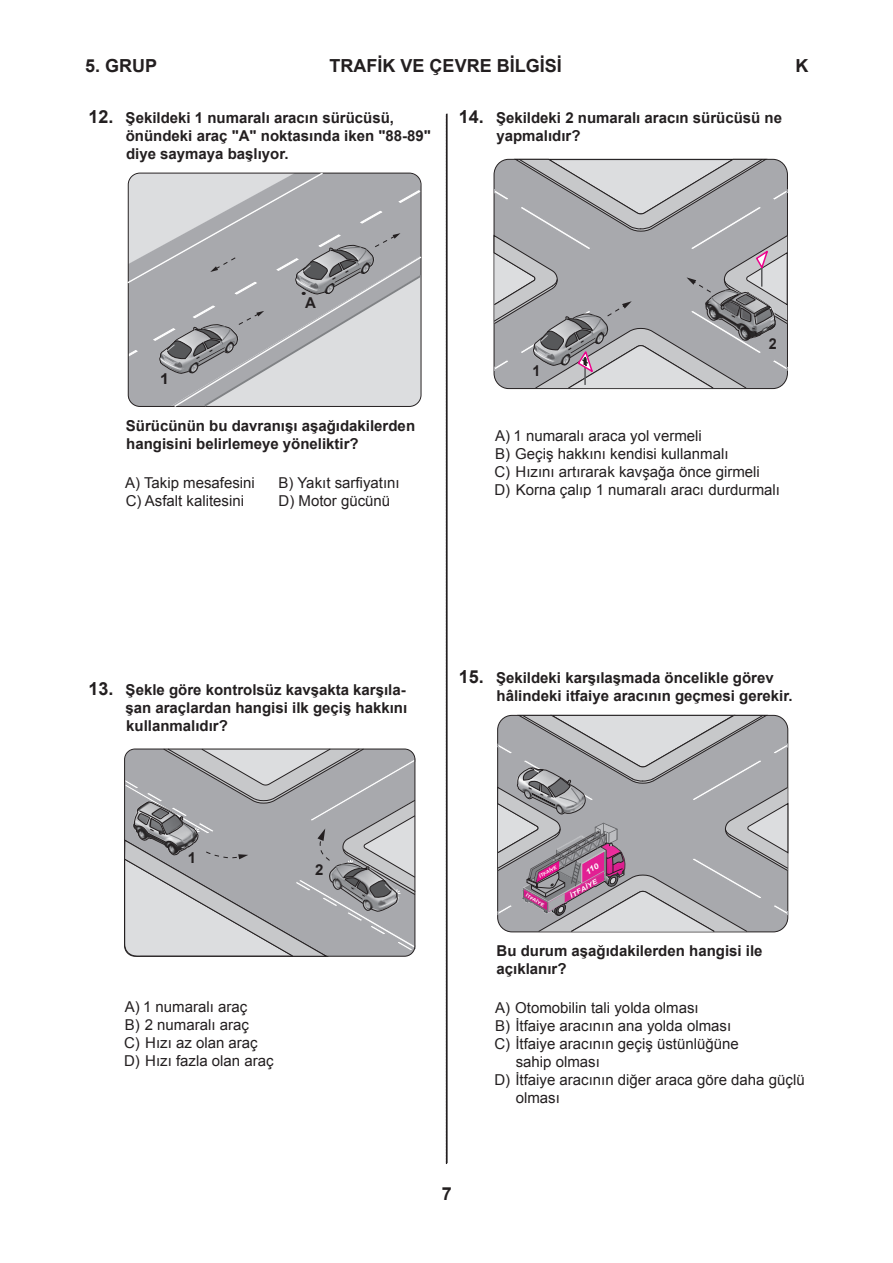
<style>
.page{position:relative;width:893px;height:1263px;background:#fff}
.page>*{position:absolute;margin:0;border:0;box-sizing:border-box;transform-origin:0 0}
.t1{font:700 18px "Arial";color:#231f20}
.AnsAutoNum{font:15px/18px "Arial";color:#231f20}
.QNum_20sb_nsa{font:700 15px/18px "Arial";color:#231f20}
.QBody_2sb_5sa{font:700 15px/18px "Arial";color:#231f20}
.Ans2by2{font:15px "Arial";color:#231f20}
.QNum_20sb_nsa-2{font:700 15px "Arial";color:#231f20;scale:.96 1}
.oImageBetween{font:700 15px "Arial";color:#231f20;scale:1.07 1}
.oImageBetween-2{font:700 15px "Arial";color:#231f20}
.oImageBetween-3{font:italic 700 6.3px "Arial";color:#fff;scale:1.17 1}
.oImageBetween-4{font:italic 700 4.5px "Arial";color:#fff;scale:1.17 1}
.oImageBetween-5{font:700 4.35px "Arial";color:#fff;scale:1.24 1}
.s1{font-size:18px}
</style>
<div class="page">
<svg style="left:446px;top:113px;width:2px;height:1051px;background:#4e4a4b"></svg>
<svg style="left:127px;top:172px;width:295px;height:235px;background:#b4b5b8"></svg>
<svg style="left:124px;top:748px;width:292px;height:209px;background:#aeafb2"></svg>
<svg style="left:493px;top:159px;width:295px;height:230px;background:#acacb0"></svg>
<svg style="left:497px;top:715px;width:292px;height:217px;background:#ada9af"></svg>
<p class="t1" style="left:330px;top:54px;width:234px">TRAFİK VE ÇEVRE BİLGİSİ</p>
<p class="QNum_20sb_nsa" style="left:126px;top:109px;width:307px;text-indent:-37px"><span class="s1">12.</span> Şekildeki 1 numaralı aracın sürücüsü, önündeki araç "A" noktasında iken "88-89" diye saymaya başlıyor.</p>
<p class="t1" style="left:85px;top:54px;width:74px">5. GRUP</p>
<p class="t1" style="left:795px;top:54px;width:14px">K</p>
<p class="QNum_20sb_nsa" style="left:496px;top:109px;width:287px;text-indent:-37px"><span class="s1">14.</span> Şekildeki 2 numaralı aracın sürücüsü ne yapmalıdır?</p>
<p class="oImageBetween" style="left:160px;top:369px;width:10px">1</p>
<p class="oImageBetween-2" style="left:305px;top:292px;width:12px">A</p>
<p class="QBody_2sb_5sa" style="left:126px;top:417px;width:291px">Sürücünün bu davranışı aşağıdakilerden hangisini belirlemeye yöneliktir?</p>
<p class="Ans2by2" style="left:125px;top:473px;width:131px">A) Takip mesafesini</p>
<p class="Ans2by2" style="left:279px;top:473px;width:123px">B) Yakıt sarfiyatını</p>
<p class="Ans2by2" style="left:126px;top:491px;width:120px">C) Asfalt kalitesini</p>
<p class="Ans2by2" style="left:279px;top:491px;width:113px">D) Motor gücünü</p>
<p class="QNum_20sb_nsa-2" style="left:532px;top:361px;width:10px">1</p>
<p class="QNum_20sb_nsa-2" style="left:769px;top:334px;width:10px">2</p>
<p class="AnsAutoNum" style="left:495px;top:427px;width:208px">A) 1 numaralı araca yol vermeli</p>
<p class="AnsAutoNum" style="left:495px;top:445px;width:235px">B) Geçiş hakkını kendisi kullanmalı</p>
<p class="AnsAutoNum" style="left:494px;top:463px;width:267px">C) Hızını artırarak kavşağa önce girmeli</p>
<p class="AnsAutoNum" style="left:494px;top:481px;width:287px">D) Korna çalıp 1 numaralı aracı durdurmalı</p>
<p class="QNum_20sb_nsa" style="left:125px;top:681px;width:283px;text-align:justify;text-indent:-37px"><span class="s1">13.</span> Şekle göre kontrolsüz kavşakta karşıla&shy;şan araçlardan hangisi ilk geçiş hakkını kullanmalıdır?</p>
<p class="QNum_20sb_nsa" style="left:497px;top:669px;width:297px;text-indent:-38px"><span class="s1">15.</span> Şekildeki karşılaşmada öncelikle görev hâlindeki itfaiye aracının geçmesi gerekir.</p>
<p class="QNum_20sb_nsa" style="left:188px;top:849px;width:10px">1</p>
<p class="QNum_20sb_nsa" style="left:315px;top:861px;width:10px">2</p>
<p class="AnsAutoNum" style="left:125px;top:998px;width:124px">A) 1 numaralı araç</p>
<p class="AnsAutoNum" style="left:125px;top:1016px;width:126px">B) 2 numaralı araç</p>
<p class="AnsAutoNum" style="left:124px;top:1034px;width:135px">C) Hızı az olan araç</p>
<p class="AnsAutoNum" style="left:124px;top:1052px;width:151px">D) Hızı fazla olan araç</p>
<p class="t1" style="left:442px;top:1182px;width:12px">7</p>
<p class="oImageBetween-4" style="left:538px;top:874px;width:18px;rotate:-30deg">İTFAİYE</p>
<p class="oImageBetween-5" style="left:528px;top:892px;width:18px;rotate:30deg">İTFAİYE</p>
<p class="oImageBetween-3" style="left:568px;top:892px;width:28px;rotate:-28deg">İTFAİYE</p>
<p class="QBody_2sb_5sa" style="left:497px;top:942px;width:267px">Bu durum aşağıdakilerden hangisi ile açıklanır?</p>
<p class="AnsAutoNum" style="left:495px;top:999px;width:205px">A) Otomobilin tali yolda olması</p>
<p class="AnsAutoNum" style="left:495px;top:1017px;width:237px">B) İtfaiye aracının ana yolda olması</p>
<p class="AnsAutoNum" style="left:516px;top:1035px;width:225px;text-indent:-21px">C) İtfaiye aracının geçiş üstünlüğüne sahip olması</p>
<p class="AnsAutoNum" style="left:516px;top:1071px;width:290px;text-indent:-21px">D) İtfaiye aracının diğer araca göre daha güçlü olması</p>
</div>
